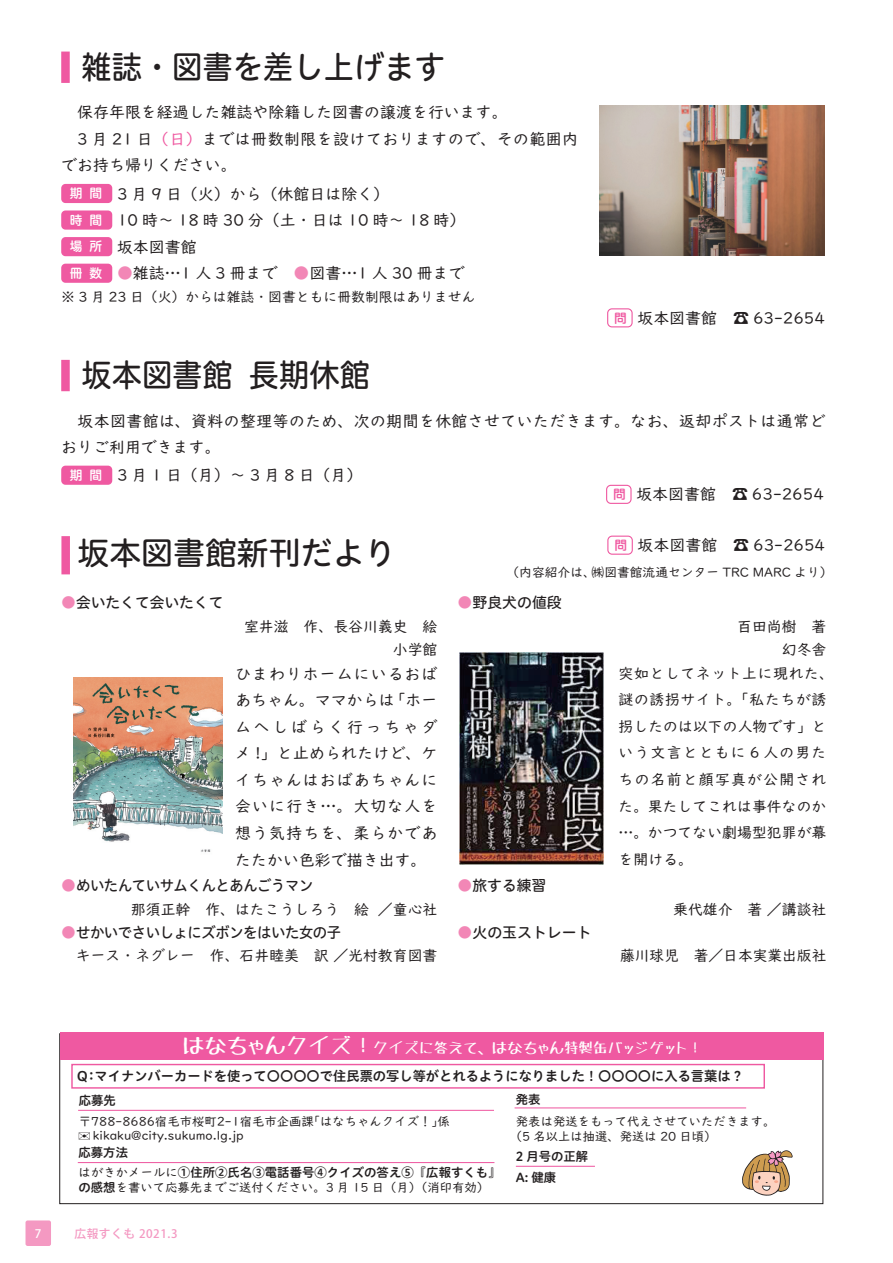
<style>
.page{position:relative;width:893px;height:1263px;background:#fff}
.page>*{position:absolute;margin:0;border:0;box-sizing:border-box;transform-origin:0 0}
.キャプション1{font:31.95px "Hiragino UD Sans R Std N W5";color:#231f20;scale:.95 1}
.キャプション1-2{font:31.95px "Hiragino UD Sans R Std N W5";color:#231f20}
.キャプション1-3{font:20.55px "Tanuki Permanent Marker";color:#fff}
.本文{font:15.9px/26.5px "UD Digi Kyokasho Std";letter-spacing:.01em;color:#231f20}
.本文-2{font:15.9px/26.5px "UD Digi Kyokasho Std";letter-spacing:.06em;color:#231f20;text-align:right}
.本文-3{font:15.9px/26.5px "UD Digi Kyokasho Std";letter-spacing:.03em;color:#231f20}
.キャプション1-4{font:14.85px/26.5px "UD Digi Kyokasho Std";letter-spacing:.04em;color:#231f20}
.キャプション1-5{font:14.85px "UD Digi Kyokasho Std";color:#231f20}
.本文-4{font:14.85px "Hiragino UD Sans R Std N W5";letter-spacing:-.025em;color:#231f20;scale:.96 1}
.キャプション1-6{font:14.85px "Hiragino UD Sans R Std N W5";color:#231f20}
.キャプション1-7{font:14.4px "Tanuki Permanent Marker";color:#fff}
.本文-5{font:13.8px "UD Digi Kyokasho Std";color:#231f20}
.キャプション1-8{font:13.35px "Hiragino UD Sans R Std N W6";color:#231f20}
.本文-6{font:12.75px "UD Digi Kyokasho Std";color:#231f20}
.情報コーナー1{font:12.75px "Hiragino UD Sans R Std N W6";color:#fff}
.情報コーナー1-2{font:12.75px "Hiragino UD Sans R Std N W6";color:#ef59a1}
.キャプション1-9{font:12.3px/14.4px "UD Digi Kyokasho Std";color:#231f20}
.キャプション1-10{font:12.3px "Hiragino UD Sans R Std N W6";color:#231f20}
.t1{font:500 11.7px "Koz Go Pr 6 N";letter-spacing:.05em;color:#f499c2}
.t2{font:500 11.7px "Koz Go Pr 6 N";color:#fff}
.s1{color:#ef59a1}
.s2{color:#f287b6}
.s3{font-family:"UD Digi Kyokasho Std";color:#f287b6}
.s4{font-family:"Hiragino UD Sans R Std N W6"}
</style>
<div class="page">
<div style="left:26px;top:1220px;width:25px;height:26px;background:#f499c2;border-radius:2px"></div>
<div style="left:607px;top:308px;width:26px;height:19px;border:1px solid #ef59a1;border-radius:4px"></div>
<div style="left:606px;top:485px;width:26px;height:19px;border:1px solid #ef59a1;border-radius:4px"></div>
<div style="left:61px;top:184px;width:51px;height:19px;background:#ef59a1;border-radius:4px"></div>
<div style="left:61px;top:210px;width:51px;height:20px;background:#ef59a1;border-radius:4px"></div>
<div style="left:61px;top:237px;width:51px;height:19px;background:#ef59a1;border-radius:4px"></div>
<div style="left:61px;top:264px;width:51px;height:19px;background:#ef59a1;border-radius:4px"></div>
<div style="left:61px;top:466px;width:51px;height:19px;background:#ef59a1;border-radius:4px"></div>
<div style="left:61px;top:52px;width:9px;height:31px;background:#ef59a1"></div>
<div style="left:61px;top:360px;width:9px;height:31px;background:#ef59a1"></div>
<img style="left:599px;top:105px;width:226px;height:150px">
<div style="left:61px;top:536px;width:9px;height:38px;background:#ef59a1"></div>
<img style="left:74px;top:678px;width:148px;height:175px">
<img style="left:459px;top:652px;width:145px;height:213px">
<div style="left:607px;top:536px;width:26px;height:19px;border:1px solid #ef59a1;border-radius:4px"></div>
<div style="left:60px;top:1032px;width:764px;height:28px;background:#ef59a1"></div>
<hr style="left:78px;top:1110px;width:416px;height:1px;background:#ef59a1">
<hr style="left:78px;top:1162px;width:416px;height:1px;background:#ef59a1">
<hr style="left:516px;top:1166px;width:79px;height:1px;background:#ef59a1">
<hr style="left:515px;top:1107px;width:231px;height:1px;background:#ef59a1">
<svg style="left:79px;top:1132px;width:11px;height:7px"></svg>
<div style="left:71px;top:1064px;width:694px;height:25px;border:1px solid #ef59a1"></div>
<svg style="left:742px;top:1150px;width:51px;height:46px"></svg>
<p class="キャプション1" style="left:81px;top:43px;width:384px">雑誌・図書を差し上げます</p>
<p class="本文" style="left:61px;top:99px;width:448px">　保存年限を経過した雑誌や除籍した図書の譲渡を行います。</p>
<p class="本文-3" style="left:61px;top:125px;width:518px">　3 月 21 日<span class="s1">（日）</span>までは冊数制限を設けておりますので、その範囲内でお持ち帰りください。</p>
<p class="本文" style="left:117px;top:180px;width:274px">3 月 9 日（火）から（休館日は除く(</p>
<p class="情報コーナー1" style="left:70px;top:184px;width:14px">期</p>
<p class="情報コーナー1" style="left:89px;top:184px;width:14px">間</p>
<p class="情報コーナー1" style="left:70px;top:210px;width:14px">時</p>
<p class="情報コーナー1" style="left:89px;top:210px;width:14px">間</p>
<p class="本文" style="left:117px;top:207px;width:350px">10 時～ 18 時 30 分（土・日は 10 時～ 18 時(</p>
<p class="情報コーナー1" style="left:89px;top:237px;width:14px">所</p>
<p class="情報コーナー1" style="left:70px;top:237px;width:14px">場</p>
<p class="本文" style="left:117px;top:233px;width:81px">坂本図書館</p>
<p class="本文" style="left:117px;top:260px;width:349px"><span class="s2">●</span>雑誌…1 人 3 冊まで　<span class="s2">●</span>図書…1 人 30 冊まで</p>
<p class="情報コーナー1" style="left:89px;top:264px;width:14px">数</p>
<p class="情報コーナー1" style="left:70px;top:264px;width:14px">冊</p>
<p class="本文-5" style="left:61px;top:287px;width:416px">※ 3 月 23 日（火）からは雑誌・図書ともに冊数制限はありません</p>
<p class="キャプション1" style="left:81px;top:351px;width:161px">坂本図書館</p>
<p class="キャプション1" style="left:249px;top:351px;width:129px">長期休館</p>
<p class="情報コーナー1-2" style="left:614px;top:308px;width:14px">問</p>
<p class="本文" style="left:637px;top:304px;width:81px">坂本図書館</p>
<p class="本文" style="left:733px;top:304px;width:93px">☎ 63-2654</p>
<p class="本文" style="left:61px;top:407px;width:766px">　坂本図書館は、資料の整理等のため、次の期間を休館させていただきます。なお、返却ポストは通常どおりご利用できます。</p>
<p class="本文" style="left:117px;top:462px;width:247px">3 月 1 日（月）～ 3 月 8 日（月(</p>
<p class="情報コーナー1" style="left:70px;top:465px;width:14px">期</p>
<p class="情報コーナー1" style="left:89px;top:465px;width:14px">間</p>
<p class="キャプション1-2" style="left:77px;top:528px;width:320px">坂本図書館新刊だより</p>
<p class="キャプション1-6" style="left:61px;top:592px;width:164px"><span class="s3">●</span>会いたくて会いたくて</p>
<p class="キャプション1-5" style="left:244px;top:615px;width:195px">室井滋　作、長谷川義史　絵</p>
<p class="キャプション1-5" style="left:393px;top:638px;width:46px">小学館</p>
<p class="本文-2" style="left:235px;top:660px;width:204px">ひまわりホームにいるおば「ホー</p>
<p class="本文-2" style="left:235px;top:687px;width:204px;text-align:left">あちゃん。ママからは<br>ムへしばらく行っちゃダメ !」と止められたけど、ケイちゃんはおばあちゃんに会いに行き…。大切な人を想う気持ちを、柔らかであたたかい色彩で描き出す。</p>
<p class="本文-4" style="left:61px;top:874px;width:264px"><span class="s3">●</span>めいたんていサムくんとあんごうマン</p>
<p class="キャプション1-5" style="left:378px;top:897px;width:61px">／童心社</p>
<p class="キャプション1-5" style="left:131px;top:897px;width:240px">那須正幹　作、はたこうしろう　絵</p>
<p class="本文-4" style="left:61px;top:921px;width:293px"><span class="s3">●</span>せかいでさいしょにズボンをはいた女の子</p>
<p class="キャプション1-5" style="left:76px;top:944px;width:363px">キース・ネグレー　作、石井睦美　訳／光村教育図書</p>
<p class="情報コーナー1-2" style="left:613px;top:485px;width:14px">問</p>
<p class="本文" style="left:636px;top:481px;width:81px">坂本図書館</p>
<p class="情報コーナー1-2" style="left:614px;top:535px;width:14px">問</p>
<p class="本文" style="left:638px;top:532px;width:81px">坂本図書館</p>
<p class="本文" style="left:732px;top:481px;width:93px">☎ 63-2654</p>
<p class="本文" style="left:733px;top:532px;width:93px">☎ 63-2654</p>
<p class="本文-6" style="left:592px;top:562px;width:243px">㈱図書館流通センター TRC MARC より(</p>
<p class="本文-6" style="left:507px;top:562px;width:91px">（内容紹介は、</p>
<p class="キャプション1-6" style="left:458px;top:592px;width:106px"><span class="s3">●</span>野良犬の値段</p>
<p class="キャプション1-6" style="left:458px;top:874px;width:90px"><span class="s3">●</span>旅する練習</p>
<p class="キャプション1-6" style="left:458px;top:921px;width:135px"><span class="s3">●</span>火の玉ストレート</p>
<p class="キャプション1-5" style="left:737px;top:615px;width:91px">百田尚樹　著</p>
<p class="キャプション1-5" style="left:782px;top:638px;width:46px">幻冬舎</p>
<p class="キャプション1-4" style="left:619px;top:659px;width:217px">突如としてネット上に現れた、謎の誘拐サイト。「私たちが誘拐したのは以下の人物です」という文言とともに 6 人の男たちの名前と顔写真が公開された。果たしてこれは事件なのか…。かつてない劇場型犯罪が幕を開ける。</p>
<p class="キャプション1-5" style="left:673px;top:897px;width:155px">乗代雄介　著／講談社</p>
<p class="キャプション1-5" style="left:620px;top:944px;width:208px">藤川球児　著／日本実業出版社</p>
<p class="t2" style="left:35px;top:1227px;width:8px">7</p>
<p class="キャプション1-3" style="left:182px;top:1035px;width:192px">はなちゃんクイズ！</p>
<p class="キャプション1-7" style="left:373px;top:1040px;width:331px">クイズに答えて、はなちゃん特製缶バッジゲット!</p>
<p class="キャプション1-8" style="left:95px;top:1066px;width:651px">マイナンバーカードを使って〇〇〇〇で住民票の写し等がとれるようになりました！〇〇〇〇に入る言葉は?</p>
<p class="キャプション1-8" style="left:77px;top:1066px;width:23px">：Q</p>
<p class="キャプション1-10" style="left:79px;top:1091px;width:39px">応募先</p>
<p class="キャプション1-9" style="left:308px;top:1114px;width:137px">「はなちゃんクイズ！」</p>
<p class="キャプション1-9" style="left:79px;top:1114px;width:237px">〒788-8686宿毛市桜町2-1宿毛市企画課</p>
<p class="キャプション1-9" style="left:93px;top:1128px;width:152px">kikaku@city.sukumo.lg.jp</p>
<p class="キャプション1-10" style="left:79px;top:1143px;width:51px">応募方法</p>
<p class="キャプション1-9" style="left:79px;top:1165px;width:424px">はがきかメールに<span class="s4">①住所②氏名③電話番号④クイズの答え⑤『広報すくも『の感想</span>を書いて応募先までご送付ください。3 月 15 日（月）（消印有効(</p>
<p class="キャプション1-9" style="left:438px;top:1114px;width:14px">係</p>
<p class="t1" style="left:74px;top:1227px;width:105px">広報すくも 2021.3</p>
<p class="キャプション1-10" style="left:516px;top:1089px;width:26px">発表</p>
<p class="キャプション1-9" style="left:516px;top:1114px;width:261px">発表は発送をもって代えさせていただきます。</p>
<p class="キャプション1-9" style="left:510px;top:1128px;width:208px">（5 名以上は抽選、発送は 20 日頃(</p>
<p class="キャプション1-10" style="left:516px;top:1147px;width:74px">2 月号の正解</p>
<p class="キャプション1-10" style="left:516px;top:1168px;width:42px">A: 健康</p>
</div>
